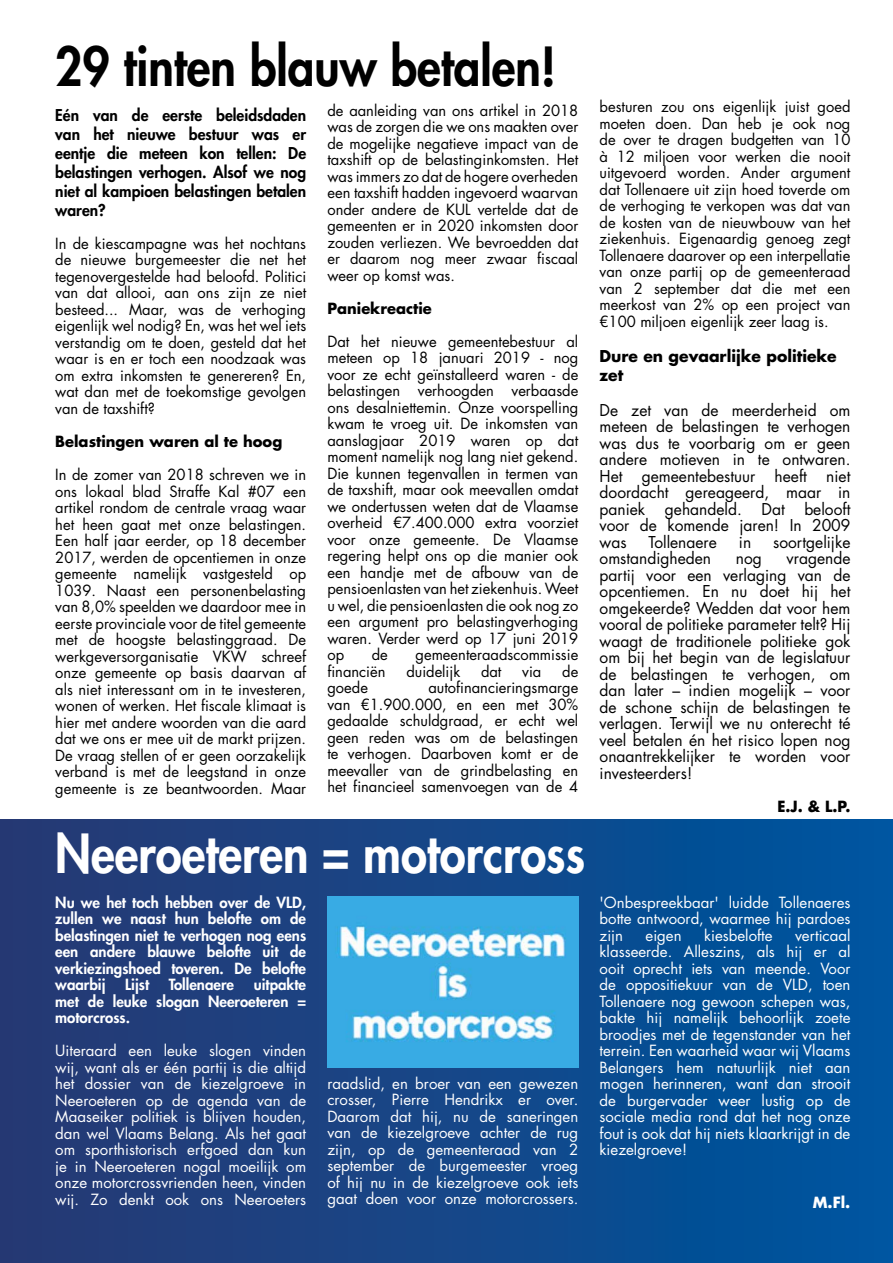
<style>
.page{position:relative;width:893px;height:1263px;background:#fff}
.page>*{position:absolute;margin:0;border:0;box-sizing:border-box;transform-origin:0 0}
.t1{font:800 52.5px "Futura Std";color:#fff;scale:.9 1}
.t2{font:800 52.5px "Futura Std";color:#000;scale:.9 1}
.t3{font:15.9px/16.5px "Futura Std";color:#000;text-align:justify}
.t4{font:800 15.9px/18.9px "Futura Std";color:#000;text-align:justify}
.t5{font:700 15.9px/18.9px "Futura Std";color:#000}
.t6{font:15px/16.5px "Futura Std";color:#000;text-align:justify}
.t7{font:15px/16.5px "Futura Std";color:#fff;text-align:justify}
.t8{font:800 15px/16.5px "Futura Std";color:#fff;text-align:justify}
.t9{font:700 15px "Futura Std";color:#000}
.t10{font:700 15px "Futura Std";color:#fff}
</style>
<div class="page">
<div style="left:0;top:820px;width:893px;height:443px;background:linear-gradient(to right,#2a3872,#0056a0)"></div>
<img style="left:327px;top:897px;width:251px;height:170px">
<h1 class="t2" style="left:55px;top:33px;width:558px">29 tinten blauw betalen!</h1>
<p class="t4" style="left:55px;top:106px;width:252px">Eén van de eerste beleidsdaden van het nieuwe bestuur was er eentje die meteen kon tellen: De belastingen verhogen. Alsof we nog niet al kampioen belastingen betalen waren?</p>
<p class="t6" style="left:55px;top:235px;width:252px">In de kiescampagne was het nochtans de nieuwe burgemeester die net het tegenovergestelde had beloofd. Politici van dat allooi, aan ons zijn ze niet besteed... Maar, was de verhoging eigenlijk wel nodig? En, was het wel iets verstandig om te doen, gesteld dat het waar is en er toch een noodzaak was om extra inkomsten te genereren? En, wat dan met de toekomstige gevolgen van de taxshift?</p>
<p class="t9" style="left:55px;top:431px;width:229px">Belastingen waren al te hoog</p>
<p class="t6" style="left:55px;top:466px;width:252px">In de zomer van 2018 schreven we in ons lokaal blad Straffe Kal #07 een artikel rondom de centrale vraag waar het heen gaat met onze belastingen.<br>Een half jaar eerder, op 18 december 2017, werden de opcentiemen in onze gemeente namelijk vastgesteld op 1039. Naast een personenbelasting van 8,0% speelden we daardoor mee in eerste provinciale voor de titel gemeente met de hoogste belastinggraad. De werkgeversorganisatie VKW schreef onze gemeente op basis daarvan af als niet interessant om in te investeren, wonen of werken. Het fiscale klimaat is hier met andere woorden van die aard dat we ons er mee uit de markt prijzen.<br>De vraag stellen of er geen oorzakelijk verband is met de leegstand in onze gemeente is ze beantwoorden. Maar</p>
<p class="t6" style="left:327px;top:102px;width:252px">de aanleiding van ons artikel in 2018 was de zorgen die we ons maakten over de mogelijke negatieve impact van de taxshift op de belastinginkomsten. Het was immers zo dat de hogere overheden een taxshift hadden ingevoerd waarvan onder andere de KUL vertelde dat de gemeenten er in 2020 inkomsten door zouden verliezen. We bevroedden dat er daarom nog meer zwaar fiscaal weer op komst was.</p>
<p class="t9" style="left:327px;top:298px;width:106px">Paniekreactie</p>
<p class="t6" style="left:327px;top:333px;width:252px">Dat het nieuwe gemeentebestuur al meteen op 18 januari 2019 - nog voor ze echt geïnstalleerd waren - de belastingen verhoogden verbaasde ons desalniettemin. Onze voorspelling kwam te vroeg uit. De inkomsten van aanslagjaar 2019 waren op dat moment namelijk nog lang niet gekend.<br>Die kunnen tegenvallen in termen van de taxshift, maar ook meevallen omdat we ondertussen weten dat de Vlaamse overheid €7.400.000 extra voorziet voor onze gemeente. De Vlaamse regering helpt ons op die manier ook een handje met de afbouw van de pensioenlasten van het ziekenhuis. Weet u wel, die pensioenlasten die ook nog zo een argument pro belastingverhoging waren. Verder werd op 17 juni 2019 op</p>
<p class="t6" style="left:372px;top:646px;width:18px">de</p>
<p class="t6" style="left:416px;top:646px;width:164px">gemeenteraadscommissie</p>
<p class="t6" style="left:327px;top:663px;width:60px">financiën</p>
<p class="t6" style="left:406px;top:663px;width:55px">duidelijk</p>
<p class="t6" style="left:481px;top:663px;width:22px">dat</p>
<p class="t6" style="left:522px;top:663px;width:21px">via</p>
<p class="t6" style="left:562px;top:663px;width:18px">de</p>
<p class="t6" style="left:327px;top:679px;width:42px">goede</p>
<p class="t6" style="left:327px;top:679px;width:252px;text-indent:101px">autofinancieringsmarge van €1.900.000, en een met 30% gedaalde schuldgraad, er echt wel geen reden was om de belastingen te verhogen. Daarboven komt er de meevaller van de grindbelasting en het financieel samenvoegen van de 4</p>
<h1 class="t1" style="left:55px;top:820px;width:590px">Neeroeteren = motorcross</h1>
<p class="t8" style="left:55px;top:894px;width:252px">Nu we het toch hebben over de VLD, zullen we naast hun belofte om de belastingen niet te verhogen nog eens een andere blauwe belofte uit de verkiezingshoed toveren. De belofte waarbij</p>
<p class="t8" style="left:55px;top:976px;width:252px;text-indent:198px">uitpakte met de leuke slogan Neeroeteren = motorcross.</p>
<p class="t7" style="left:55px;top:1042px;width:252px">Uiteraard een leuke slogen vinden wij, want als er één partij is die altijd het dossier van de kiezelgroeve in Neeroeteren op de agenda van de Maaseiker politiek is blijven houden, dan wel Vlaams Belang. Als het gaat om sporthistorisch erfgoed dan kun je in Neeroeteren nogal moeilijk om onze motorcrossvrienden heen, vinden wij. Zo denkt ook ons Neeroeters</p>
<p class="t8" style="left:125px;top:976px;width:25px">Lijst</p>
<p class="t8" style="left:169px;top:976px;width:67px">Tollenaere</p>
<p class="t7" style="left:327px;top:1075px;width:252px">raadslid, en broer van een gewezen crosser, Pierre Hendrikx er over.<br>Daarom dat hij, nu de saneringen van de kiezelgroeve achter de rug zijn, op de gemeenteraad van 2 september de burgemeester vroeg of hij nu in de kiezelgroeve ook iets gaat doen voor onze motorcrossers.</p>
<p class="t6" style="left:600px;top:99px;width:252px">besturen zou ons eigenlijk juist goed moeten doen. Dan heb je ook nog de over te dragen budgetten van 10 à 12 miljoen voor werken die nooit uitgevoerd worden. Ander argument dat Tollenaere uit zijn hoed toverde om de verhoging te verkopen was dat van de kosten van de nieuwbouw van het ziekenhuis. Eigenaardig genoeg zegt Tollenaere daarover op een interpellatie van onze partij op de gemeenteraad van 2 september dat die met een meerkost van 2% op een project van €100 miljoen eigenlijk zeer laag is.</p>
<p class="t5" style="left:600px;top:347px;width:239px">Dure en gevaarlijke politieke zet</p>
<p class="t3" style="left:600px;top:402px;width:252px">De zet van de meerderheid om meteen de belastingen te verhogen was dus te voorbarig om er geen andere motieven in te ontwaren.<br>Het gemeentebestuur heeft niet doordacht gereageerd, maar in paniek gehandeld. Dat belooft voor de komende jaren! In 2009 was</p>
<p class="t3" style="left:649px;top:534px;width:70px">Tollenaere</p>
<p class="t3" style="left:739px;top:534px;width:14px">in</p>
<p class="t3" style="left:773px;top:534px;width:79px">soortgelijke</p>
<p class="t3" style="left:600px;top:550px;width:113px">omstandigheden</p>
<p class="t3" style="left:736px;top:550px;width:28px">nog</p>
<p class="t3" style="left:600px;top:550px;width:252px;text-indent:187px">vragende partij voor een verlaging van de opcentiemen. En nu doet hij het omgekeerde? Wedden dat voor hem vooral de politieke parameter telt? Hij waagt de traditionele politieke gok om bij het begin van de legislatuur de belastingen te verhogen, om dan later – indien mogelijk – voor de schone schijn de belastingen te verlagen. Terwijl we nu onterecht té veel betalen én het risico lopen nog onaantrekkelijker te worden voor investeerders!</p>
<p class="t9" style="left:777px;top:796px;width:75px">E.J. &amp; L.P.</p>
<p class="t7" style="left:600px;top:894px;width:252px">'Onbespreekbaar' luidde Tollenaeres botte antwoord, waarmee hij pardoes zijn</p>
<p class="t7" style="left:646px;top:927px;width:38px">eigen</p>
<p class="t7" style="left:704px;top:927px;width:70px">kiesbelofte</p>
<p class="t7" style="left:600px;top:927px;width:252px;text-indent:195px">verticaal klasseerde. Alleszins, als hij er al ooit oprecht iets van meende. Voor de oppositiekuur van de VLD, toen Tollenaere nog gewoon schepen was, bakte hij namelijk behoorlijk zoete broodjes met de tegenstander van het terrein. Een waarheid waar wij Vlaams Belangers hem natuurlijk niet aan mogen herinneren, want dan strooit de burgervader weer lustig op de sociale media rond dat het nog onze fout is ook dat hij niets klaarkrijgt in de kiezelgroeve!</p>
<p class="t10" style="left:813px;top:1192px;width:39px">M.Fl.</p>
</div>
